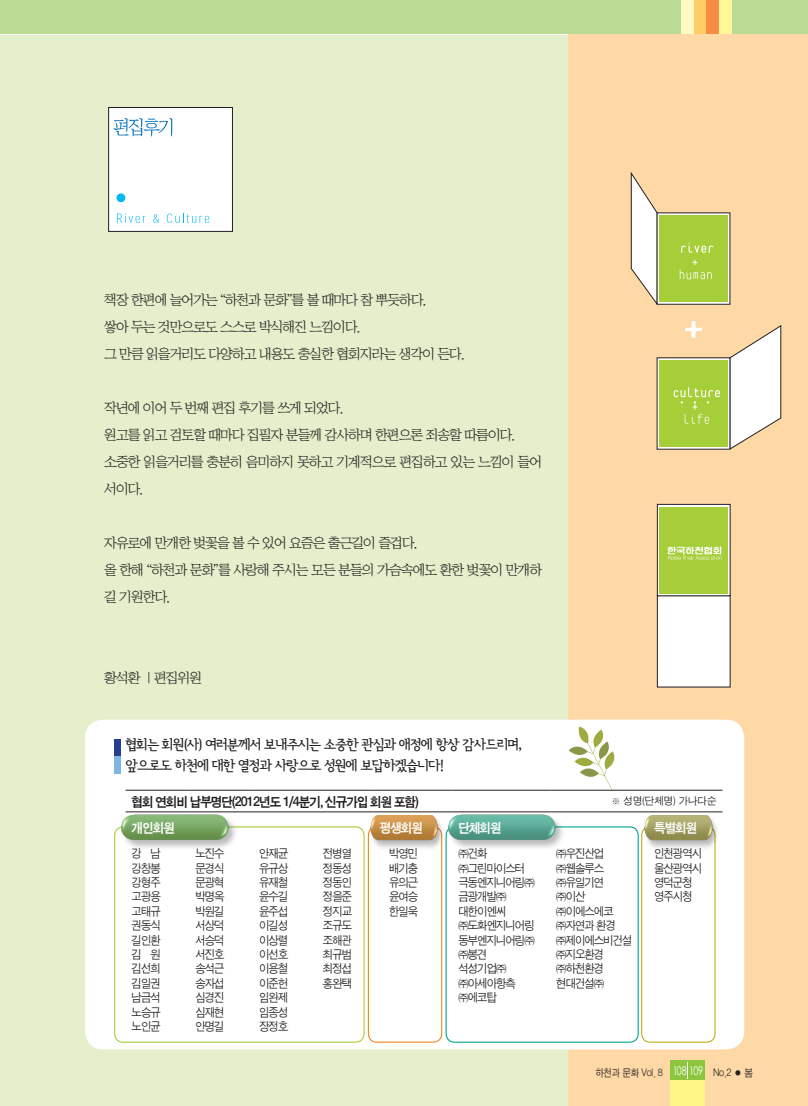
<style>
.page{position:relative;width:808px;height:1106px;background:#fff}
.page>*{position:absolute;margin:0;border:0;box-sizing:border-box;transform-origin:0 0}
.t1{font:14.25px/27px "San Ns M";letter-spacing:-.075em;color:#231f20}
.t2{font:14.25px/21px "Seoul Hangang B";letter-spacing:-.075em;color:#231f20}
.t3{font:13.5px "Sand Kg";letter-spacing:-.075em;color:#231f20;scale:.95 1}
.t4{font:13.5px "Sand Kg";letter-spacing:-.075em;color:#fff;scale:.95 1}
.t5{font:12px/14.4px "Sand Jg";letter-spacing:-.075em;color:#231f20;text-align:justify;scale:.95 1}
.t6{font:10.5px "Sand Jg";letter-spacing:-.015em;color:#231f20;scale:.9 1}
.t7{font:10.5px "Sand Jg";letter-spacing:-.015em;color:#231f20}
.s1{font-family:"Century Gothic";font-size:12px;color:#fff}
</style>
<div class="page">
<div style="left:0;top:0;width:808px;height:34px;background:#bbda93"></div>
<div style="left:719px;top:0;width:12px;height:34px;background:#fff79a"></div>
<div style="left:706px;top:0;width:13px;height:34px;background:#f68c45"></div>
<div style="left:693px;top:0;width:13px;height:34px;background:#fecb64"></div>
<div style="left:681px;top:0;width:13px;height:34px;background:#fffac1"></div>
<div style="left:0;top:35px;width:765px;height:1071px;background:#e5efcb"></div>
<div style="left:569px;top:34px;width:239px;height:1072px;background:#fed9a6"></div>
<svg style="left:631px;top:172px;width:26px;height:132px"></svg>
<div style="left:659px;top:215px;width:69px;height:87px;background:#a6ce39"></div>
<svg style="left:729px;top:325px;width:52px;height:124px"></svg>
<div style="left:659px;top:360px;width:69px;height:87px;background:#a6ce39"></div>
<div style="left:657px;top:595px;width:73px;height:92px;background:#fff"></div>
<div style="left:657px;top:595px;width:73px;height:92px;border:1px solid #231f20"></div>
<svg style="left:659px;top:506px;width:69px;height:88px"></svg>
<div style="left:657px;top:504px;width:73px;height:92px;border:1px solid #231f20"></div>
<div style="left:660px;top:507px;width:68px;height:86px;background:#a6ce39"></div>
<svg style="left:681px;top:243px;width:32px;height:10px"></svg>
<svg style="left:680px;top:260px;width:32px;height:19px"></svg>
<svg style="left:685px;top:321px;width:17px;height:17px"></svg>
<svg style="left:674px;top:387px;width:46px;height:37px"></svg>
<svg style="left:667px;top:546px;width:54px;height:13px"></svg>
<div style="left:109px;top:107px;width:123px;height:124px;background:#fff"></div>
<div style="left:108px;top:107px;width:125px;height:124px;border:1px solid #231f20"></div>
<svg style="left:117px;top:213px;width:29px;height:10px"></svg>
<svg style="left:153px;top:214px;width:6px;height:9px"></svg>
<svg style="left:167px;top:213px;width:42px;height:10px"></svg>
<svg style="left:114px;top:118px;width:58px;height:18px"></svg>
<div style="left:116px;top:193px;width:9px;height:9px;background:#00baf1;border-radius:50%"></div>
<div style="left:671px;top:1060px;width:34px;height:46px;background:#fff685"></div>
<div style="left:671px;top:1060px;width:34px;height:20px;background:#8bc63e"></div>
<div style="left:85px;top:719px;width:659px;height:330px;background:#fff;border-radius:18px"></div>
<div style="left:114px;top:739px;width:7px;height:17px;background:#253f8e"></div>
<div style="left:114px;top:756px;width:7px;height:17px;background:#7db6e2"></div>
<svg style="left:569px;top:726px;width:50px;height:64px"></svg>
<div style="left:114px;top:826px;width:251px;height:216px;border:1px solid #a6ce39;border-radius:9px"></div>
<div style="left:445px;top:826px;width:194px;height:216px;border:1px solid #00a78e;border-radius:9px"></div>
<div style="left:368px;top:826px;width:74px;height:216px;border:1px solid #f58420;border-radius:9px"></div>
<div style="left:641px;top:826px;width:74px;height:216px;border:1px solid #c0ae1c;border-radius:9px"></div>
<img style="left:368px;top:812px;width:201px;height:41px">
<img style="left:117px;top:811px;width:125px;height:37px">
<img style="left:643px;top:812px;width:77px;height:41px">
<hr style="left:126px;top:790px;width:63px;height:1px;background:#231f20">
<hr style="left:189px;top:790px;width:64px;height:1px;background:#231f20">
<hr style="left:253px;top:790px;width:64px;height:1px;background:#231f20">
<hr style="left:317px;top:790px;width:57px;height:1px;background:#231f20">
<hr style="left:374px;top:790px;width:78px;height:1px;background:#231f20">
<hr style="left:452px;top:790px;width:98px;height:1px;background:#231f20">
<hr style="left:550px;top:790px;width:98px;height:1px;background:#231f20">
<hr style="left:648px;top:790px;width:74px;height:1px;background:#231f20">
<hr style="left:126px;top:811px;width:63px;height:1px;background:#231f20">
<hr style="left:189px;top:811px;width:64px;height:1px;background:#231f20">
<hr style="left:253px;top:811px;width:64px;height:1px;background:#231f20">
<hr style="left:317px;top:811px;width:57px;height:1px;background:#231f20">
<hr style="left:374px;top:811px;width:78px;height:1px;background:#231f20">
<hr style="left:452px;top:811px;width:98px;height:1px;background:#231f20">
<hr style="left:550px;top:811px;width:98px;height:1px;background:#231f20">
<hr style="left:648px;top:811px;width:74px;height:1px;background:#231f20">
<p class="t1" style="left:104px;top:286px;width:363px">책장 한편에 늘어가는 “하천과 문화”를 볼 때마다 참 뿌듯하다.<br>쌓아 두는 것만으로도 스스로 박식해진 느낌이다.<br>그 만큼 읽을거리도 다양하고 내용도 충실한 협회지라는 생각이 든다.</p>
<p class="t1" style="left:104px;top:394px;width:439px">작년에 이어 두 번째 편집 후기를 쓰게 되었다.<br>원고를 읽고 검토할 때마다 집필자 분들께 감사하며 한편으론 죄송할 따름이다. 소중한 읽을거리를 충분히 음미하지 못하고 기계적으로 편집하고 있는 느낌이 들어 서이다.</p>
<p class="t1" style="left:104px;top:529px;width:440px">자유로에 만개한 벚꽃을 볼 수 있어 요즘은 출근길이 즐겁다.<br>올 한해 “하천과 문화”를 사랑해 주시는 모든 분들의 가슴속에도 환한 벚꽃이 만개하 길 기원한다.</p>
<p class="t1" style="left:104px;top:664px;width:100px">황석환 | 편집위원</p>
<p class="t2" style="left:126px;top:734px;width:398px">협회는 회원(사) 여러분께서 보내주시는 소중한 관심과 애정에 항상 감사드리며, 앞으로도 하천에 대한 열정과 사랑으로 성원에 보답하겠습니다!</p>
<p class="t3" style="left:132px;top:795px;width:304px">협회 연회비 납부명단(2012년도 1/4분기, 신규가입 회원 포함)</p>
<p class="t7" style="left:611px;top:795px;width:107px">※ 성명(단체명) 가나다순</p>
<p class="t4" style="left:132px;top:821px;width:47px">개인회원</p>
<p class="t4" style="left:380px;top:821px;width:47px">평생회원</p>
<p class="t4" style="left:458px;top:821px;width:47px">단체회원</p>
<p class="t4" style="left:654px;top:821px;width:47px">특별회원</p>
<p class="t5" style="left:132px;top:846px;width:32px">강 남 강창봉 강형주 고광용 고태규 권동식 길인환 김 원 김선희 김일권 남금석 노승규 노인균</p>
<p class="t5" style="left:195px;top:846px;width:32px">노진수 문경식 문광혁 박명옥 박원길 서상덕 서승덕 서진호 송석근 송자섭 심경진 심재현 안명길</p>
<p class="t5" style="left:259px;top:846px;width:32px">안재균 유규상 유재철 윤수길 윤주섭 이길성 이상렬 이선호 이용철 이준헌 임완제 임종성 장정호</p>
<p class="t5" style="left:323px;top:846px;width:32px">전병열 정동성 정동인 정을준 정지교 조규도 조해관 최규범 최정섭 홍완택</p>
<p class="t5" style="left:389px;top:846px;width:32px">박영민 배기충 유의근 윤여승 한일욱</p>
<p class="t5" style="left:458px;top:846px;width:82px;text-align:left">㈜건화㈜그린마이스터 극동엔지니어링㈜금광개발㈜대한이엔씨㈜도화엔지니어링 동부엔지니어링㈜㈜봉견<br>석성기업㈜㈜아세아항측㈜에코탑</p>
<p class="t5" style="left:556px;top:846px;width:82px;text-align:left">㈜우진산업㈜웹솔루스㈜유일기연㈜이산㈜이에스에코㈜자연과 환경㈜제이에스비건설㈜지오환경㈜하천환경 현대건설㈜</p>
<p class="t5" style="left:654px;top:846px;width:52px;text-align:left">인천광역시 울산광역시 영덕군청 영주시청</p>
<p class="t6" style="left:595px;top:1067px;width:176px">하천과 문화 Vol. 8 <span class="s1">108 109</span> No.2 ● 봄</p>
</div>
